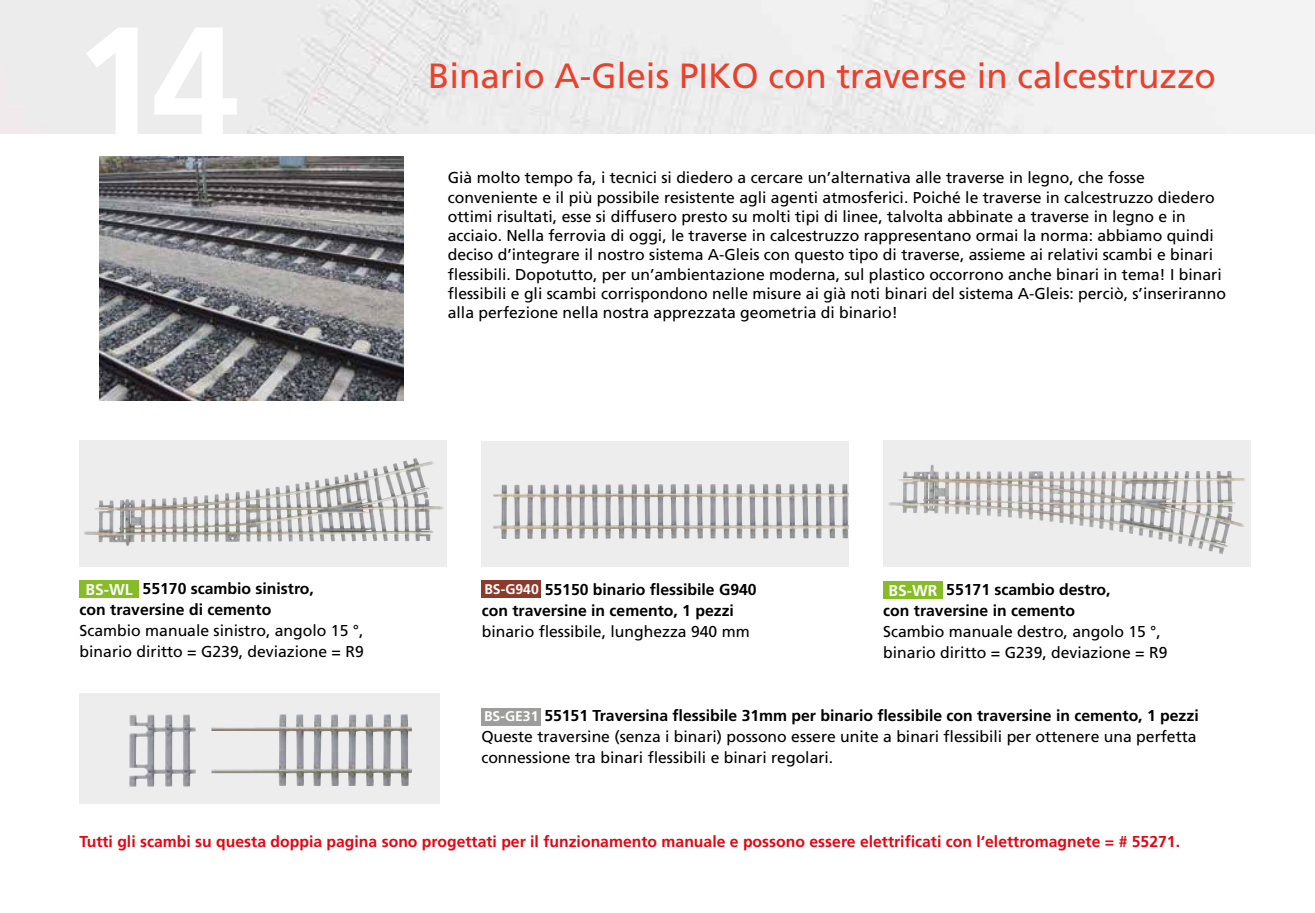
<style>
.page{position:relative;width:1315px;height:913px;background:#fff}
.page>*{position:absolute;margin:0;border:0;box-sizing:border-box;transform-origin:0 0}
.t1{font:35px "Frutiger";color:#e8412c}
.t2{font:15.75px/19.2px "Frutiger";color:#000}
.t3{font:15.75px/21px "Frutiger LT Std";color:#000}
.t4{font:700 15.75px/21px "Frutiger LT Std";color:#000}
.t5{font:700 15.75px "Frutiger";color:#e30613}
.t6{font:700 15.75px "Frutiger";color:#fff}
.t7{font:700 14px "Frutiger";color:#fff}
.s1{font-family:"Frutiger"}
.s2{font-family:"Frutiger";font-weight:700}
.s3{font-weight:700}
</style>
<div class="page">
<div style="left:0;top:0;width:1315px;height:134px;background:#edecec"></div>
<img style="left:99px;top:157px;width:305px;height:244px">
<div style="left:79px;top:580px;width:60px;height:18px;background:#86bc25"></div>
<div style="left:79px;top:441px;width:368px;height:126px;background:#ededed"></div>
<img style="left:84px;top:459px;width:330px;height:87px">
<div style="left:481px;top:441px;width:368px;height:126px;background:#ededed"></div>
<img style="left:493px;top:484px;width:336px;height:55px">
<div style="left:481px;top:580px;width:60px;height:18px;background:#8b3b2b"></div>
<div style="left:883px;top:581px;width:60px;height:17px;background:#86bc25"></div>
<div style="left:883px;top:441px;width:367px;height:126px;background:#ededed"></div>
<img style="left:888px;top:464px;width:356px;height:90px">
<div style="left:79px;top:693px;width:361px;height:110px;background:#ededed"></div>
<img style="left:129px;top:714px;width:283px;height:73px">
<div style="left:481px;top:708px;width:60px;height:17px;background:#9d9d9c"></div>
<h1 class="t1" style="left:428px;top:55px;width:789px">Binario A-Gleis PIKO con traverse in calcestruzzo</h1>
<p class="t2" style="left:448px;top:168px;width:780px">Già molto tempo fa, i tecnici si diedero a cercare un’alternativa alle traverse in legno, che fosse conveniente e il più possibile resistente agli agenti atmosferici. Poiché le traverse in calcestruzzo diedero ottimi risultati, esse si diffusero presto su molti tipi di linee, talvolta abbinate a traverse in legno e in acciaio. Nella ferrovia di oggi, le traverse in calcestruzzo rappresentano ormai la norma: abbiamo quindi deciso d’integrare il nostro sistema A-Gleis con questo tipo di traverse, assieme ai relativi scambi e binari flessibili. Dopotutto, per un’ambientazione moderna, sul plastico occorrono anche binari in tema! I binari flessibili e gli scambi corrispondono nelle misure ai già noti binari del sistema A-Gleis: perciò, s’inseriranno alla perfezione nella nostra apprezzata geometria di binario!</p>
<p class="t4" style="left:80px;top:578px;width:236px;text-indent:63px"><span class="s1">55170</span> scambio sinistro, con traversine di cemento</p>
<p class="t3" style="left:80px;top:620px;width:286px">Scambio manuale sinistro, angolo 15 °, binario diritto = G239, deviazione = R9</p>
<p class="t6" style="left:86px;top:580px;width:49px">BS-WL</p>
<p class="t4" style="left:482px;top:579px;width:276px;text-indent:63px"><span class="s1">55150</span> binario flessibile G940 con traversine in cemento, 1 pezzi</p>
<p class="t3" style="left:482px;top:621px;width:269px">binario flessibile, lunghezza 940 mm</p>
<p class="t7" style="left:484px;top:581px;width:56px">BS-G940</p>
<p class="t4" style="left:883px;top:579px;width:229px;text-indent:63px"><span class="s1">55171</span> scambio destro, con traversine in cemento</p>
<p class="t3" style="left:883px;top:621px;width:286px">Scambio manuale destro, angolo 15 °, binario diritto = G239, deviazione = R9</p>
<p class="t6" style="left:888px;top:581px;width:50px">BS-WR</p>
<p class="t3" style="left:481px;top:705px;width:719px;text-indent:63px"><span class="s2">55151</span> <span class="s3">Traversina flessibile 31mm per binario flessibile con traversine in cemento, 1 pezzi<br></span>Queste traversine (senza i binari) possono essere unite a binari flessibili per ottenere una perfetta connessione tra binari flessibili e binari regolari.</p>
<p class="t7" style="left:484px;top:708px;width:56px">BS-GE31</p>
<p class="t5" style="left:79px;top:832px;width:1102px">Tutti gli scambi su questa doppia pagina sono progettati per il funzionamento manuale e possono essere elettrificati con l‘elettromagnete = # 55271.</p>
</div>
